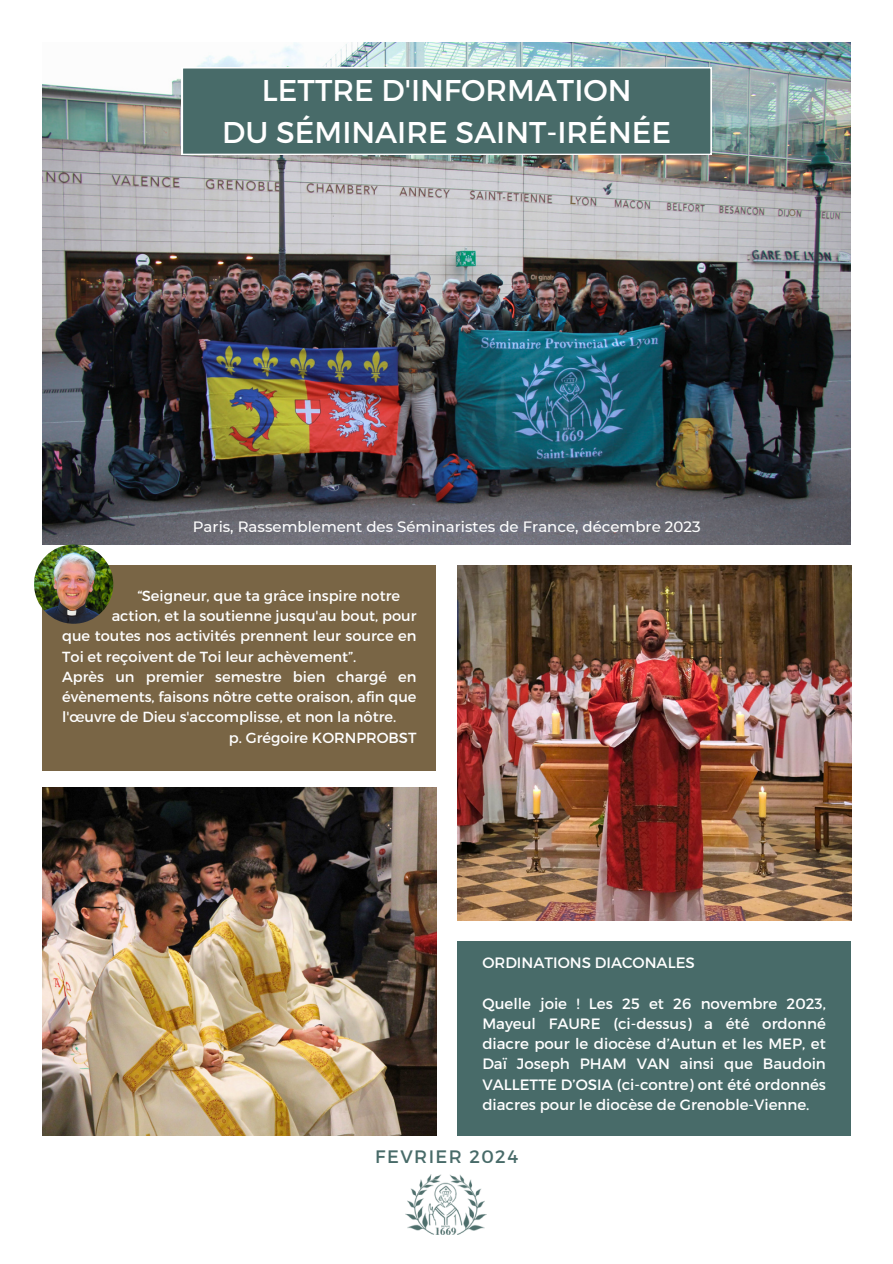
<style>
.page{position:relative;width:893px;height:1264px;background:#fff}
.page>*{position:absolute;margin:0;border:0;box-sizing:border-box;transform-origin:0 0}
.t1{font:30px/41.7px "Montserrat";color:#fff;text-align:center}
.t2{font:18px "Montserrat";letter-spacing:.08em;color:#486b69}
.t3{font:15px/20.2px "Montserrat";color:#fff;text-align:justify}
.t4{font:500 15px "Montserrat";color:#fff}
.t5{font:14.55px "Montserrat";color:#fff}
.t6{font:7.5px "Montagna LTD";color:#796545}
</style>
<div class="page">
<img style="left:406px;top:1174px;width:81px;height:60px">
<div style="left:43px;top:566px;width:393px;height:205px;background:#796545"></div>
<div style="left:457px;top:941px;width:393px;height:194px;background:#486b69"></div>
<img style="left:43px;top:43px;width:807px;height:501px">
<div style="left:182px;top:67px;width:529px;height:88px;background:#486b69"></div>
<img style="left:43px;top:787px;width:393px;height:348px">
<img style="left:457px;top:566px;width:394px;height:354px">
<img style="left:34px;top:544px;width:79px;height:79px;border-radius:50%">
<svg style="left:570px;top:196px;width:6px;height:8px"></svg>
<p class="t1" style="left:222px;top:68px;width:450px">LETTRE D'INFORMATION<br>DU SÉMINAIRE SAINT-IRÉNÉE</p>
<p class="t6" style="left:789px;top:209px;width:8px">O</p>
<h2 class="t4" style="left:193px;top:517px;width:509px">Paris, Rassemblement des Séminaristes de France, décembre 2023</h2>
<p class="t5" style="left:137px;top:586px;width:264px">“Seigneur, que ta grâce inspire notre</p>
<p class="t5" style="left:112px;top:606px;width:306px">action, et la soutienne jusqu'au bout, pour</p>
<p class="t5" style="left:62px;top:626px;width:356px">que toutes nos activités prennent leur source en</p>
<p class="t5" style="left:62px;top:647px;width:296px">Toi et reçoivent de Toi leur achèvement”.</p>
<p class="t5" style="left:62px;top:667px;width:356px">Après un premier semestre bien chargé en</p>
<p class="t5" style="left:62px;top:687px;width:356px">évènements, faisons nôtre cette oraison, afin que</p>
<p class="t5" style="left:62px;top:707px;width:335px">l'œuvre de Dieu s'accomplisse, et non la nôtre.</p>
<p class="t5" style="left:229px;top:728px;width:189px">p. Grégoire KORNPROBST</p>
<p class="t3" style="left:482px;top:951px;width:214px">ORDINATIONS DIACONALES</p>
<p class="t3" style="left:482px;top:992px;width:345px">Quelle joie ! Les 25 et 26 novembre 2023, Mayeul FAURE (ci-dessus) a été ordonné diacre pour le diocèse d’Autun et les MEP, et Daï Joseph PHAM VAN ainsi que Baudoin VALLETTE D’OSIA (ci-contre) ont été ordonnés diacres pour le diocèse de Grenoble-Vienne.</p>
<h4 class="t2" style="left:375px;top:1144px;width:144px">FEVRIER 2024</h4>
</div>
